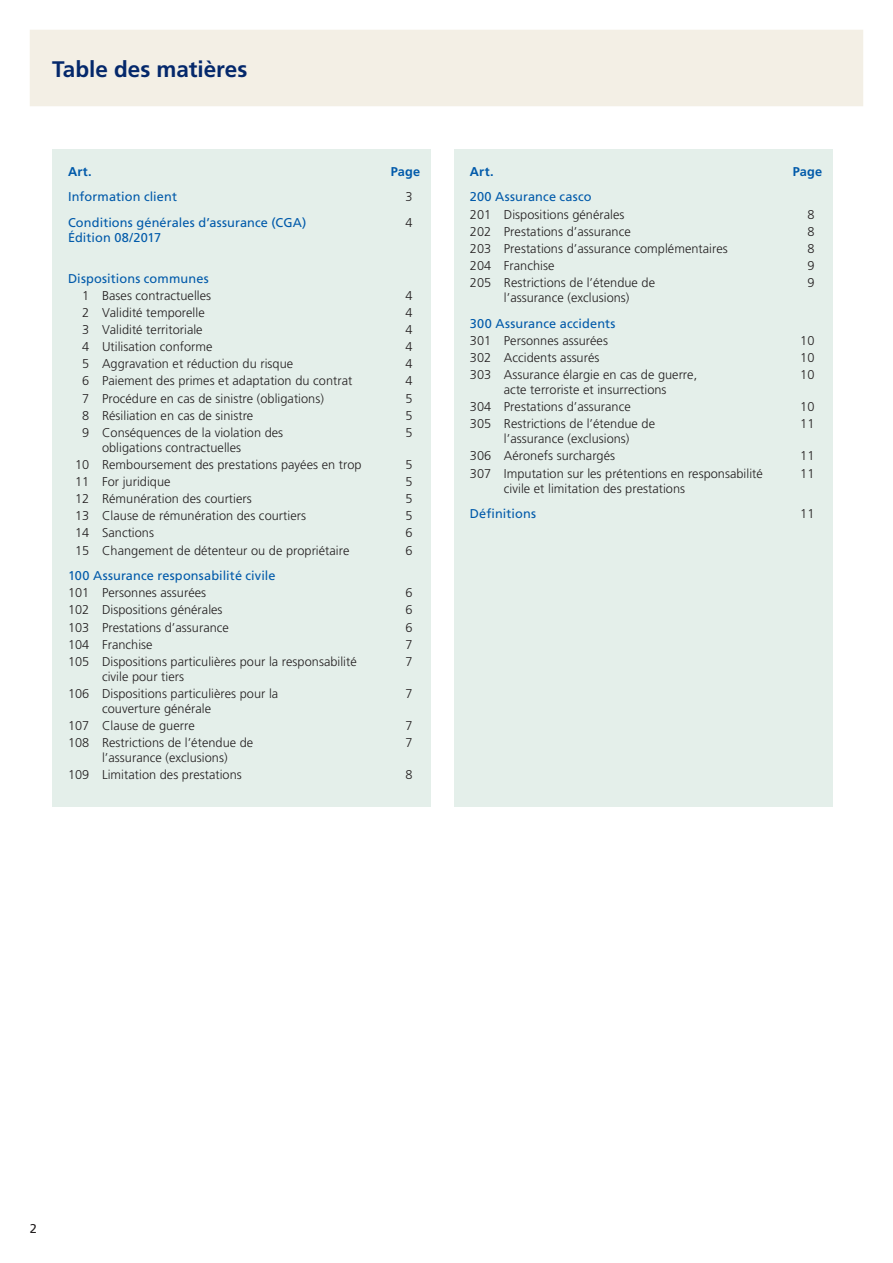
<style>
.page{position:relative;width:893px;height:1263px;background:#fff}
.page>*{position:absolute;margin:0;border:0;box-sizing:border-box;transform-origin:0 0}
.t1{font:700 22.5px "Frutiger";letter-spacing:-.005em;color:#04286b}
.t2{font:300 12.75px/17.1px "Frutiger";letter-spacing:.005em;color:#231f20}
.t3{font:12.75px "Frutiger";letter-spacing:.01em;color:#015aaa}
.t4{font:700 12.75px "Frutiger";letter-spacing:.015em;color:#015aaa}
.t5{font:12.75px "Frutiger";color:#231f20}
</style>
<div class="page">
<div style="left:30px;top:30px;width:833px;height:76px;background:#f3efe5"></div>
<div style="left:52px;top:149px;width:379px;height:657px;background:#e4efea"></div>
<div style="left:454px;top:149px;width:378px;height:657px;background:#e4efea"></div>
<h1 class="t1" style="left:52px;top:56px;width:197px">Table des matières</h1>
<p class="t4" style="left:68px;top:164px;width:25px">Art.</p>
<p class="t4" style="left:391px;top:164px;width:31px">Page</p>
<p class="t4" style="left:470px;top:164px;width:25px">Art.</p>
<p class="t4" style="left:793px;top:164px;width:31px">Page</p>
<p class="t3" style="left:68px;top:190px;width:111px">Information client</p>
<p class="t2" style="left:406px;top:188px;width:9px">3</p>
<p class="t3" style="left:68px;top:215px;width:240px">Conditions générales d’assurance (CGA)</p>
<p class="t2" style="left:406px;top:214px;width:9px">4</p>
<p class="t3" style="left:68px;top:230px;width:95px">Édition 08/2017</p>
<p class="t3" style="left:68px;top:271px;width:142px">Dispositions communes</p>
<p class="t2" style="left:82px;top:287px;width:130px">1 Bases contractuelles</p>
<p class="t2" style="left:406px;top:287px;width:9px">4</p>
<p class="t2" style="left:82px;top:304px;width:124px">2 Validité temporelle</p>
<p class="t2" style="left:406px;top:304px;width:9px">4</p>
<p class="t2" style="left:82px;top:321px;width:122px">3 Validité territoriale</p>
<p class="t2" style="left:406px;top:321px;width:9px">4</p>
<p class="t2" style="left:82px;top:338px;width:132px">4 Utilisation conforme</p>
<p class="t2" style="left:406px;top:338px;width:9px">4</p>
<p class="t2" style="left:82px;top:355px;width:212px">5 Aggravation et réduction du risque</p>
<p class="t2" style="left:406px;top:355px;width:9px">4</p>
<p class="t2" style="left:82px;top:372px;width:272px">6 Paiement des primes et adaptation du contrat</p>
<p class="t2" style="left:406px;top:372px;width:9px">4</p>
<p class="t2" style="left:82px;top:390px;width:243px">7 Procédure en cas de sinistre (obligations)</p>
<p class="t2" style="left:406px;top:390px;width:9px">5</p>
<p class="t2" style="left:82px;top:407px;width:173px">8 Résiliation en cas de sinistre</p>
<p class="t2" style="left:406px;top:407px;width:9px">5</p>
<p class="t2" style="left:82px;top:424px;width:202px">9 Conséquences de la violation des</p>
<p class="t2" style="left:406px;top:424px;width:9px">5</p>
<p class="t2" style="left:75px;top:439px;width:288px;text-indent:27px">obligations contractuelles<br>10 Remboursement des prestations payées en trop</p>
<p class="t2" style="left:406px;top:456px;width:9px">5</p>
<p class="t2" style="left:75px;top:473px;width:97px">11 For juridique</p>
<p class="t2" style="left:406px;top:473px;width:9px">5</p>
<p class="t2" style="left:75px;top:490px;width:178px">12 Rémunération des courtiers</p>
<p class="t2" style="left:406px;top:490px;width:9px">5</p>
<p class="t2" style="left:75px;top:507px;width:232px">13 Clause de rémunération des courtiers</p>
<p class="t2" style="left:406px;top:507px;width:9px">5</p>
<p class="t2" style="left:75px;top:524px;width:80px">14 Sanctions</p>
<p class="t2" style="left:406px;top:524px;width:9px">6</p>
<p class="t2" style="left:75px;top:542px;width:276px">15 Changement de détenteur ou de propriétaire</p>
<p class="t2" style="left:406px;top:542px;width:9px">6</p>
<p class="t3" style="left:68px;top:568px;width:209px">100 Assurance responsabilité civile</p>
<p class="t2" style="left:68px;top:584px;width:140px">101 Personnes assurées</p>
<p class="t2" style="left:406px;top:584px;width:9px">6</p>
<p class="t2" style="left:68px;top:601px;width:156px">102 Dispositions générales</p>
<p class="t2" style="left:406px;top:601px;width:9px">6</p>
<p class="t2" style="left:68px;top:619px;width:162px">103 Prestations d’assurance</p>
<p class="t2" style="left:406px;top:619px;width:9px">6</p>
<p class="t2" style="left:68px;top:636px;width:86px">104 Franchise</p>
<p class="t2" style="left:406px;top:636px;width:9px">7</p>
<p class="t2" style="left:68px;top:653px;width:290px">105 Dispositions particulières pour la responsabilité</p>
<p class="t2" style="left:406px;top:653px;width:9px">7</p>
<p class="t2" style="left:68px;top:668px;width:212px;text-indent:34px">civile pour tiers<br>106 Dispositions particulières pour la</p>
<p class="t2" style="left:406px;top:685px;width:9px">7</p>
<p class="t2" style="left:68px;top:700px;width:145px;text-indent:34px">couverture générale<br>107 Clause de guerre</p>
<p class="t2" style="left:406px;top:717px;width:9px">7</p>
<p class="t2" style="left:68px;top:734px;width:187px">108 Restrictions de l’étendue de</p>
<p class="t2" style="left:406px;top:734px;width:9px">7</p>
<p class="t2" style="left:68px;top:749px;width:175px;text-indent:34px">l’assurance (exclusions)<br>109 Limitation des prestations</p>
<p class="t2" style="left:406px;top:766px;width:9px">8</p>
<p class="t3" style="left:470px;top:190px;width:123px">200 Assurance casco</p>
<p class="t2" style="left:470px;top:206px;width:156px">201 Dispositions générales</p>
<p class="t2" style="left:807px;top:206px;width:9px">8</p>
<p class="t2" style="left:470px;top:223px;width:162px">202 Prestations d’assurance</p>
<p class="t2" style="left:807px;top:223px;width:9px">8</p>
<p class="t2" style="left:470px;top:240px;width:259px">203 Prestations d’assurance complémentaires</p>
<p class="t2" style="left:807px;top:240px;width:9px">8</p>
<p class="t2" style="left:470px;top:257px;width:86px">204 Franchise</p>
<p class="t2" style="left:807px;top:257px;width:9px">9</p>
<p class="t2" style="left:470px;top:274px;width:187px">205 Restrictions de l’étendue de</p>
<p class="t2" style="left:807px;top:274px;width:9px">9</p>
<p class="t2" style="left:504px;top:289px;width:127px">l’assurance (exclusions)</p>
<p class="t3" style="left:470px;top:316px;width:147px">300 Assurance accidents</p>
<p class="t2" style="left:470px;top:332px;width:140px">301 Personnes assurées</p>
<p class="t2" style="left:800px;top:332px;width:16px">10</p>
<p class="t2" style="left:470px;top:349px;width:131px">302 Accidents assurés</p>
<p class="t2" style="left:800px;top:349px;width:16px">10</p>
<p class="t2" style="left:470px;top:366px;width:229px">303 Assurance élargie en cas de guerre,</p>
<p class="t2" style="left:800px;top:366px;width:16px">10</p>
<p class="t2" style="left:470px;top:381px;width:198px;text-indent:34px">acte terroriste et insurrections<br>304 Prestations d’assurance</p>
<p class="t2" style="left:800px;top:398px;width:16px">10</p>
<p class="t2" style="left:470px;top:415px;width:187px">305 Restrictions de l’étendue de</p>
<p class="t2" style="left:800px;top:415px;width:16px">11</p>
<p class="t2" style="left:470px;top:430px;width:161px;text-indent:34px">l’assurance (exclusions)<br>306 Aéronefs surchargés</p>
<p class="t2" style="left:800px;top:447px;width:16px">11</p>
<p class="t2" style="left:470px;top:465px;width:294px">307 Imputation sur les prétentions en responsabilité</p>
<p class="t2" style="left:800px;top:465px;width:16px">11</p>
<p class="t2" style="left:504px;top:480px;width:183px">civile et limitation des prestations</p>
<p class="t3" style="left:470px;top:506px;width:68px">Définitions</p>
<p class="t2" style="left:800px;top:505px;width:16px">11</p>
<p class="t5" style="left:30px;top:1221px;width:9px">2</p>
</div>
